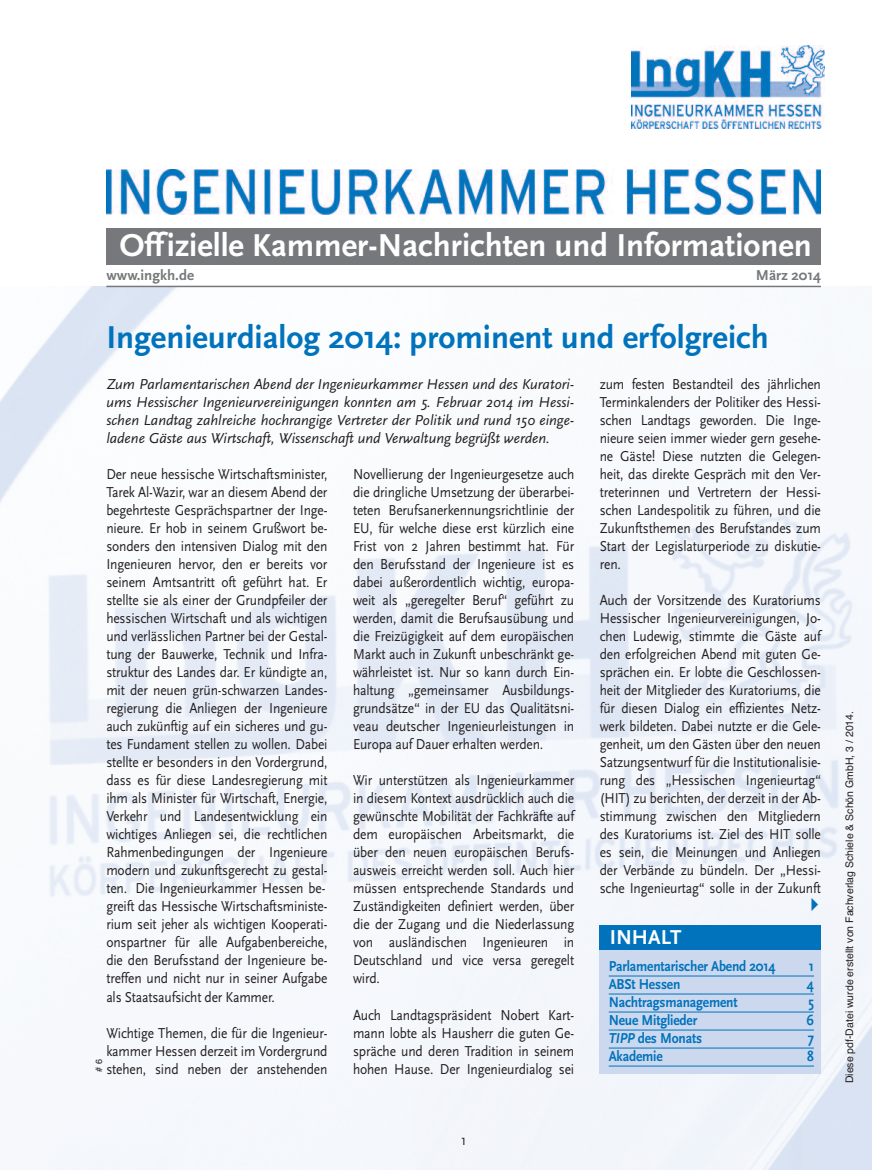
<style>
.page{position:relative;width:872px;height:1170px;background:#fff}
.page>*{position:absolute;margin:0;border:0;box-sizing:border-box;transform-origin:0 0}
.t1{font:700 33px "Scala Sans OT";color:#fff}
.t2{font:700 33px "Scala Sans OT";color:#0073bc}
.t3{font:700 21px "Scala Sans OT";color:#fff}
.t4{font:15px/18px "Scala Sans";letter-spacing:-.01em;color:#231f20;text-align:justify;scale:.9 1}
.t5{font:italic 15px/18px "Scala Sans";color:#231f20;text-align:justify}
.t6{font:700 15px "Scala Sans";letter-spacing:-.01em;color:#0073bc;scale:.9 1}
.t7{font:700 15px "Scala Sans OT";color:#76787b}
.t8{font:10.5px "Helvetica";color:#231f20}
.t9{font:9px "Helvetica";color:#231f20}
.s1{font-style:italic}
</style>
<div class="page">
<img style="left:0;top:286px;width:872px;height:883px">
<div style="left:106px;top:228px;width:715px;height:36px;background:#76787b"></div>
<div style="left:600px;top:925px;width:221px;height:148px;background:#ccd8ee"></div>
<div style="left:600px;top:925px;width:221px;height:24px;background:#0073bc"></div>
<hr style="left:608px;top:975px;width:206px;height:1px;background:#0073bc">
<hr style="left:608px;top:993px;width:206px;height:1px;background:#0073bc">
<hr style="left:608px;top:1011px;width:206px;height:1px;background:#0073bc">
<hr style="left:608px;top:1029px;width:206px;height:1px;background:#0073bc">
<hr style="left:608px;top:1047px;width:206px;height:1px;background:#0073bc">
<hr style="left:608px;top:1065px;width:206px;height:1px;background:#0073bc">
<img style="left:631px;top:45px;width:193px;height:83px">
<img style="left:106px;top:170px;width:714px;height:44px">
<hr style="left:106px;top:286px;width:715px;height:1px;background:#76787b">
<svg style="left:811px;top:897px;width:7px;height:13px"></svg>
<h1 class="t1" style="left:119px;top:232px;width:694px">Offizielle Kammer-Nachrichten und Informationen</h1>
<p class="t7" style="left:106px;top:269px;width:89px">www.ingkh.de</p>
<p class="t7" style="left:756px;top:269px;width:66px">März 2014</p>
<h1 class="t2" style="left:106px;top:324px;width:664px">Ingenieurdialog 2014: prominent und erfolgreich</h1>
<p class="t5" style="left:106px;top:375px;width:469px">Zum Parlamentarischen Abend der Ingenieurkammer Hessen und des Kuratori&shy;ums Hessischer Ingenieurvereinigungen konnten am 5. Februar 2014 im Hessi&shy;schen Landtag zahlreiche hochrangige Vertreter der Politik und rund 150 einge&shy;ladene Gäste aus Wirtschaft, Wissenschaft und Verwaltung begrüßt werden.</p>
<p class="t4" style="left:600px;top:375px;width:247px">zum festen Bestandteil des jährlichen Terminkalenders der Politiker des Hessi&shy;schen Landtags geworden. Die Inge&shy;nieure seien immer wieder gern gesehe&shy;ne Gäste! Diese nutzten die Gelegen&shy;heit, das direkte Gespräch mit den Ver&shy;treterinnen und Vertretern der Hessi&shy;schen Landespolitik zu führen, und die Zukunftsthemen des Berufstandes zum Start der Legislaturperiode zu diskutie&shy;ren.</p>
<p class="t4" style="left:600px;top:591px;width:247px">Auch der Vorsitzende des Kuratoriums Hessischer Ingenieurvereinigungen, Jo&shy;chen Ludewig, stimmte die Gäste auf den erfolgreichen Abend mit guten Ge&shy;sprächen ein. Er lobte die Geschlossen&shy;heit der Mitglieder des Kuratoriums, die für diesen Dialog ein effizientes Netz&shy;werk bildeten. Dabei nutzte er die Gele&shy;genheit, um den Gästen über den neuen Satzungsentwurf für die Institutionalisie&shy;rung des „Hessischen Ingenieurtag“ (HIT) zu berichten, der derzeit in der Ab&shy;stimmung zwischen den Mitgliedern des Kuratoriums ist. Ziel des HIT solle es sein, die Meinungen und Anliegen der Verbände zu bündeln. Der „Hessi&shy;sche Ingenieurtag“ solle in der Zukunft</p>
<p class="t4" style="left:106px;top:465px;width:247px;text-align:left">Der neue hessische Wirtschaftsminister, Tarek Al-Wazir, war an diesem Abend der begehrteste Gesprächspartner der Inge&shy;nieure. Er hob in seinem Grußwort be&shy;sonders den intensiven Dialog mit den Ingenieuren hervor, den er bereits vor seinem Amtsantritt oft geführt hat. Er stellte sie als einer der Grundpfeiler der hessischen Wirtschaft und als wichtigen und verlässlichen Partner bei der Gestal&shy;tung der Bauwerke, Technik und Infra&shy;struktur des Landes dar. Er kündigte an, mit der neuen grün-schwarzen Landes&shy;regierung die Anliegen der Ingenieure auch zukünftig auf ein sicheres und gu&shy;tes Fundament stellen zu wollen. Dabei stellte er besonders in den Vordergrund, dass es für diese Landesregierung mit ihm als Minister für Wirtschaft, Energie, Verkehr und Landesentwicklung ein wichtiges Anliegen sei, die rechtlichen Rahmenbedingungen der Ingenieure modern und zukunftsgerecht zu gestal&shy;ten. Die Ingenieurkammer Hessen be&shy;greift das Hessische Wirtschaftsministe&shy;rium seit jeher als wichtigen Kooperati&shy;onspartner für alle Aufgabenbereiche, die den Berufsstand der Ingenieure be&shy;treffen und nicht nur in seiner Aufgabe als Staatsaufsicht der Kammer.</p>
<p class="t4" style="left:106px;top:1023px;width:247px">Wichtige Themen, die für die Ingenieur&shy;kammer Hessen derzeit im Vordergrund stehen, sind neben der anstehenden</p>
<p class="t4" style="left:353px;top:465px;width:247px">Novellierung der Ingenieurgesetze auch die dringliche Umsetzung der überarbei&shy;teten Berufsanerkennungsrichtlinie der EU, für welche diese erst kürzlich eine Frist von 2 Jahren bestimmt hat. Für den Berufsstand der Ingenieure ist es dabei außerordentlich wichtig, europa&shy;weit als „geregelter Beruf“ geführt zu werden, damit die Berufsausübung und die Freizügigkeit auf dem europäischen Markt auch in Zukunft unbeschränkt ge&shy;währleistet ist. Nur so kann durch Ein&shy;haltung „gemeinsamer Ausbildungs&shy;grundsätze“ in der EU das Qualitätsni&shy;veau deutscher Ingenieurleistungen in Europa auf Dauer erhalten werden.</p>
<p class="t4" style="left:353px;top:771px;width:247px">Wir unterstützen als Ingenieurkammer in diesem Kontext ausdrücklich auch die gewünschte Mobilität der Fachkräfte auf dem europäischen Arbeitsmarkt, die über den neuen europäischen Berufs&shy;ausweis erreicht werden soll. Auch hier müssen entsprechende Standards und Zuständigkeiten definiert werden, über die der Zugang und die Niederlassung von ausländischen Ingenieuren in Deutschland und vice versa geregelt wird.</p>
<p class="t4" style="left:353px;top:1005px;width:247px">Auch Landtagspräsident Nobert Kart&shy;mann lobte als Hausherr die guten Ge&shy;spräche und deren Tradition in seinem hohen Hause. Der Ingenieurdialog sei</p>
<h2 class="t3" style="left:609px;top:928px;width:73px">INHALT</h2>
<p class="t6" style="left:608px;top:957px;width:187px">Parlamentarischer Abend 2014</p>
<p class="t6" style="left:808px;top:957px;width:7px">1</p>
<p class="t6" style="left:608px;top:975px;width:81px">ABSt Hessen</p>
<p class="t6" style="left:807px;top:975px;width:9px">4</p>
<p class="t6" style="left:608px;top:993px;width:145px">Nachtragsmanagement</p>
<p class="t6" style="left:808px;top:993px;width:8px">5</p>
<p class="t6" style="left:608px;top:1011px;width:100px">Neue Mitglieder</p>
<p class="t6" style="left:806px;top:1011px;width:10px">6</p>
<p class="t6" style="left:608px;top:1029px;width:105px"><span class="s1">TIPP</span> des Monats</p>
<p class="t6" style="left:807px;top:1029px;width:8px">7</p>
<p class="t6" style="left:608px;top:1047px;width:62px">Akademie</p>
<p class="t6" style="left:807px;top:1047px;width:9px">8</p>
<p class="t9" style="left:94px;top:1071px;width:14px;rotate:-90deg"># 6</p>
<p class="t4" style="left:461px;top:1131px;width:7px">1</p>
<p class="t8" style="left:843px;top:1083px;width:374px;rotate:-90deg">Diese pdf-Datei wurde erstellt von Fachverlag Schiele &amp; Schön GmbH, 3 / 2014.</p>
</div>
